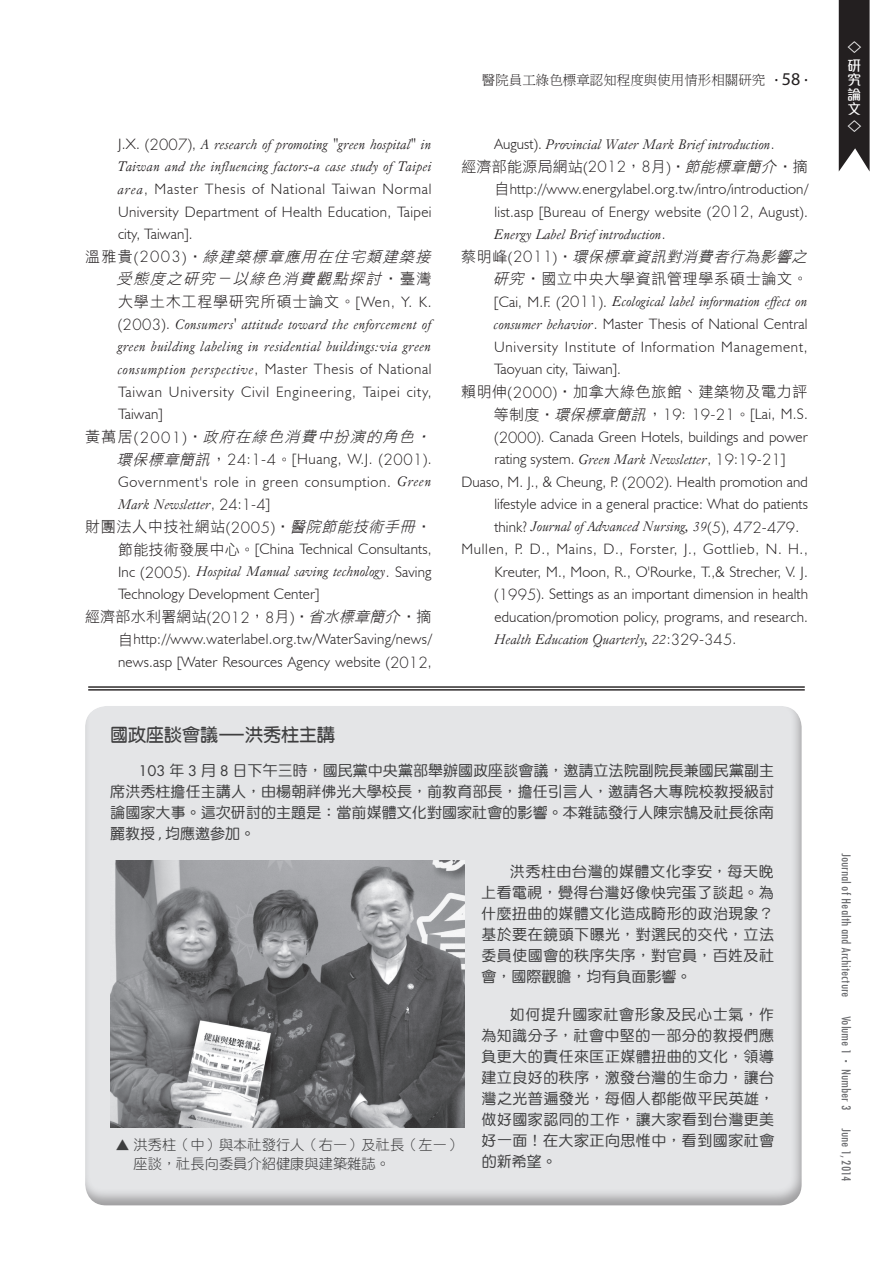
<style>
.page{position:relative;width:893px;height:1263px;background:#fff}
.page>*{position:absolute;margin:0;border:0;box-sizing:border-box;transform-origin:0 0}
.t1{font:18px "DF Yuan W7 WIN BF";color:#3e3e3f}
.t2{font:300 15px/22.5px "Humanist 521 BT";letter-spacing:.015em;color:#231f20;text-align:justify}
.t3{font:italic 15px/22.5px "Caslon Old Face BT";letter-spacing:.01em;color:#231f20}
.t4{font:15px/21px "DF Yuan W5 WIN BF";letter-spacing:.03em;color:#3e3e3f;text-align:justify}
.t5{font:italic 15px/22.5px "Caslon Old Face BT";letter-spacing:.03em;color:#231f20}
.t6{font:15px/22.5px "DF Hei W3 WIN BF";letter-spacing:.045em;color:#231f20;text-align:right}
.t7{font:italic 15px/22.5px "DF Hei W3 WIN BF";color:#231f20}
.t8{font:300 15px/22.5px "Humanist 521 BT";letter-spacing:.05em;color:#231f20}
.t9{font:15px "DF Hei W3 WIN BF";letter-spacing:.02em;color:#231f20}
.t10{font:condensed 14.25px "Tw Cen";color:#6c6d70}
.t11{font:14.25px/19.5px "DF Yuan W3 WIN BF";color:#3e3e3f}
.t12{font:500 14.25px/14.2px "M Elle HK";color:#fff;text-align:justify}
.t13{font:13.5px "DF Ming W3 WIN BF";color:#231f20}
.s1{font-family:"Humanist 521 BT";font-weight:300;font-style:normal}
.s2{font-family:"Futura Std";font-weight:300;font-style:normal}
.s3{font-family:"Caslon Old Face BT";font-weight:400;font-style:italic}
.s4{font-style:normal}
.s5{font-family:"DF Hei W3 WIN BF";font-weight:400;font-style:italic}
.s6{font-family:"DF Hei W3 WIN BF";font-weight:400}
.s7{font-family:"Futura Std"}
.s8{font-family:"Humanist 521 BT";font-weight:300}
.s9{font-family:"Futura Std";font-weight:300}
.s10{font-style:italic}
.s11{font-family:"Myriad Pro";font-size:18px}
.s12{font-family:"Futura Std";font-size:14.25px}
.s13{font-family:"Cronos Pro"}
.s14{font-family:"DF Hei W3 WIN BF";font-stretch:normal}
</style>
<div class="page">
<hr style="left:88px;top:686px;width:717px;height:2px;background:#231f20">
<hr style="left:88px;top:689px;width:717px;height:1px;background:#231f20">
<div style="left:83px;top:703px;width:720px;height:503px;background:#e4e5e7"></div>
<img style="left:110px;top:860px;width:354px;height:268px">
<svg style="left:839px;top:0;width:31px;height:171px;background:#333031"></svg>
<p class="t3" style="left:118px;top:132px;width:315px"><span class="s1">J.X. (</span><span class="s2">2007</span><span class="s1">),</span> A research of promoting "green hospital" in<br>Taiwan and the influencing factors-a case study of Taipei</p>
<p class="t2" style="left:118px;top:178px;width:315px"><span class="s3">area</span>, Master Thesis of National Taiwan Normal University Department of Health Education, Taipei city, Taiwan].</p>
<p class="t7" style="left:117px;top:245px;width:319px;text-indent:-32px"><span class="s4">溫雅貴</span> <span class="s1">(</span> <span class="s2">2 0 0 3</span> <span class="s1">)</span> <span class="s4">‧</span> 綠建築標章應用在住宅類建築接受態度之研究－以綠色消費觀點探討<span class="s4">‧ 臺灣大學土木工程學研究所碩士論文。</span><span class="s1">[Wen, Y. K.</span></p>
<p class="t5" style="left:118px;top:312px;width:315px"><span class="s1">(</span><span class="s2">2003</span><span class="s1">).</span> Consumers' attitude toward the enforcement of green building labeling in residential buildings:via green</p>
<p class="t2" style="left:118px;top:358px;width:315px"><span class="s3">consumption perspective</span>, Master Thesis of National Taiwan University Civil Engineering, Taipei city, Taiwan]</p>
<p class="t7" style="left:85px;top:425px;width:351px"><span class="s4">黃萬居</span> <span class="s1">(</span> <span class="s2">2 0 0 1</span> <span class="s1">)</span> <span class="s4">‧</span> 政府在綠色消費中扮演的角色‧</p>
<p class="t8" style="left:117px;top:448px;width:316px"><span class="s5">環保標章簡訊</span><span class="s6">，</span><span class="s7">24</span>:<span class="s7">1</span>-<span class="s7">4</span><span class="s6">。</span>[Huang, W.J. (<span class="s7">2001</span>).<br>Government's role in green consumption. <span class="s3">Green</span></p>
<p class="t3" style="left:118px;top:492px;width:153px">Mark Newsletter<span class="s1">,</span> <span class="s2">24</span><span class="s1">:</span><span class="s2">1</span><span class="s1">-</span><span class="s2">4</span><span class="s1">]</span></p>
<p class="t6" style="left:85px;top:515px;width:348px">財團法人中技社網站<span class="s8">(</span><span class="s9">2005</span><span class="s8">)</span>‧<span class="s10">醫院節能技術手冊</span>‧</p>
<p class="t2" style="left:118px;top:538px;width:315px"><span class="s6">節能技術發展中心。</span>[China Technical Consultants,</p>
<p class="t3" style="left:118px;top:560px;width:315px"><span class="s1">Inc (</span><span class="s2">2005</span><span class="s1">).</span> Hospital Manual saving technology<span class="s1">. Saving</span></p>
<p class="t2" style="left:118px;top:583px;width:203px">Technology Development Center]</p>
<p class="t9" style="left:85px;top:609px;width:348px">經濟部水利署網站<span class="s8">(</span><span class="s9">2012</span>，<span class="s9">8</span>月<span class="s8">)</span>‧<span class="s10">省水標章簡介</span>‧摘</p>
<p class="t2" style="left:118px;top:628px;width:315px"><span class="s6">自</span>http://www.waterlabel.org.tw/WaterSaving/news/ news.asp [Water Resources Agency website (<span class="s7">2012</span>,</p>
<p class="t13" style="left:482px;top:73px;width:328px">醫院員工綠色標章認知程度與使用情形相關研究 <sup>.</sup> <span class="s11">58 </span><sup>.</sup></p>
<p class="t3" style="left:494px;top:132px;width:282px"><span class="s1">August).</span> Provincial Water Mark Brief introduction<span class="s1">.</span></p>
<p class="t9" style="left:461px;top:159px;width:348px">經濟部能源局網站<span class="s8">(</span><span class="s9">2012</span>，<span class="s9">8</span>月<span class="s8">)</span>‧<span class="s10">節能標章簡介</span>‧摘</p>
<p class="t2" style="left:494px;top:178px;width:315px"><span class="s6">自</span>http://www.energylabel.org.tw/intro/introduction/ list.asp [Bureau of Energy website (<span class="s7">2012</span>, August).</p>
<p class="t3" style="left:494px;top:222px;width:173px">Energy Label Brief introduction<span class="s1">.</span></p>
<p class="t6" style="left:461px;top:245px;width:351px">蔡明峰 <span class="s8">(</span> <span class="s9">2 0 1 1</span> <span class="s8">)</span> ‧ <span class="s10">環保標章資訊對消費者行為影響之研究</span>‧國立中央大學資訊管理學系碩士論文。</p>
<p class="t3" style="left:494px;top:290px;width:315px"><span class="s1">[Cai, M.F. (</span><span class="s2">2011</span><span class="s1">).</span> Ecological label information effect on</p>
<p class="t2" style="left:494px;top:313px;width:315px"><span class="s3">consumer behavior</span>. Master Thesis of National Central University Institute of Information Management, Taoyuan city, Taiwan].</p>
<p class="t6" style="left:461px;top:380px;width:348px">賴明伸<span class="s8">(</span><span class="s9">2000</span><span class="s8">)</span>‧加拿大綠色旅館、建築物及電力評</p>
<p class="t2" style="left:494px;top:403px;width:315px"><span class="s6">等制度‧</span><span class="s5">環保標章簡訊</span><span class="s6">，</span><span class="s7">19</span>: <span class="s7">19</span>-<span class="s7">21</span><span class="s6">。</span>[Lai, M.S. (<span class="s7">2000</span>). Canada Green Hotels, buildings and power</p>
<p class="t3" style="left:494px;top:447px;width:292px"><span class="s1">rating system.</span> Green Mark Newsletter<span class="s1">,</span> <span class="s2">19</span><span class="s1">:</span><span class="s2">19</span><span class="s1">-</span><span class="s2">21</span><span class="s1">]</span></p>
<p class="t2" style="left:461px;top:470px;width:348px;text-align:right">Duaso, M. J., &amp; Cheung, P. (<span class="s7">2002</span>). Health promotion and lifestyle advice in a general practice: What do patients</p>
<p class="t3" style="left:494px;top:515px;width:306px"><span class="s1">think?</span> Journal of Advanced Nursing, 39<span class="s1">(</span><span class="s2">5</span><span class="s1">),</span> <span class="s2">472</span><span class="s1">-</span><span class="s2">479</span><span class="s1">.</span></p>
<p class="t2" style="left:494px;top:538px;width:315px;text-indent:-33px">Mullen, P. D., Mains, D., Forster, J., Gottlieb, N. H., Kreuter, M., Moon, R., O'Rourke, T.,&amp; Strecher, V. J. (<span class="s7">1995</span>). Settings as an important dimension in health education/promotion policy, programs, and research.</p>
<p class="t3" style="left:494px;top:627px;width:243px">Health Education Quarterly, 22<span class="s1">:</span><span class="s2">329</span><span class="s1">-</span><span class="s2">345</span><span class="s1">.</span></p>
<p class="t1" style="left:110px;top:726px;width:226px">國政座談會議—洪秀柱主講</p>
<p class="t4" style="left:110px;top:760px;width:666px;text-indent:28px"><span class="s12">103</span> 年 <span class="s12">3</span> 月 <span class="s12">8</span> 日下午三時，國民黨中央黨部舉辦國政座談會議，邀請立法院副院長兼國民黨副主席洪秀柱擔任主講人，由楊朝祥佛光大學校長，前教育部長，擔任引言人，邀請各大專院校教授級討論國家大事。這次研討的主題是：當前媒體文化對國家社會的影響。本雜誌發行人陳宗鵠及社長徐南麗教授 <span class="s13">,</span> 均應邀參加。</p>
<p class="t4" style="left:481px;top:861px;width:294px;text-indent:29px">洪秀柱由台灣的媒體文化李安，每天晚上看電視，覺得台灣好像快完蛋了談起。為什麼扭曲的媒體文化造成畸形的政治現象？基於要在鏡頭下曝光，對選民的交代，立法委員使國會的秩序失序，對官員，百姓及社會，國際觀瞻，均有負面影響。</p>
<p class="t4" style="left:481px;top:1004px;width:294px;text-indent:29px">如何提升國家社會形象及民心士氣，作為知識分子，社會中堅的一部分的教授們應負更大的責任來匡正媒體扭曲的文化，領導建立良好的秩序，激發台灣的生命力，讓台灣之光普遍發光，每個人都能做平民英雄，做好國家認同的工作，讓大家看到台灣更美好一面！在大家正向思惟中，看到國家社會的新希望。</p>
<p class="t11" style="left:133px;top:1135px;width:329px;text-indent:-18px">▲ 洪秀柱（中）與本社發行人（右一）及社長（左一）座談，社長向委員介紹健康與建築雜誌。</p>
<p class="t12" style="left:862px;top:40px;width:16px;rotate:90deg">◇</p>
<p class="t12" style="left:847px;top:58px;width:15px">研究論文</p>
<p class="t12" style="left:862px;top:119px;width:16px;rotate:90deg">◇</p>
<p class="t10" style="left:855px;top:853px;width:146px;rotate:90deg">Journal of Health and Architecture</p>
<p class="t10" style="left:855px;top:1016px;width:96px;rotate:90deg">Volume 1<span class="s14">‧</span>Number 3</p>
<p class="t10" style="left:855px;top:1128px;width:55px;rotate:90deg">June 1, 2014</p>
</div>
